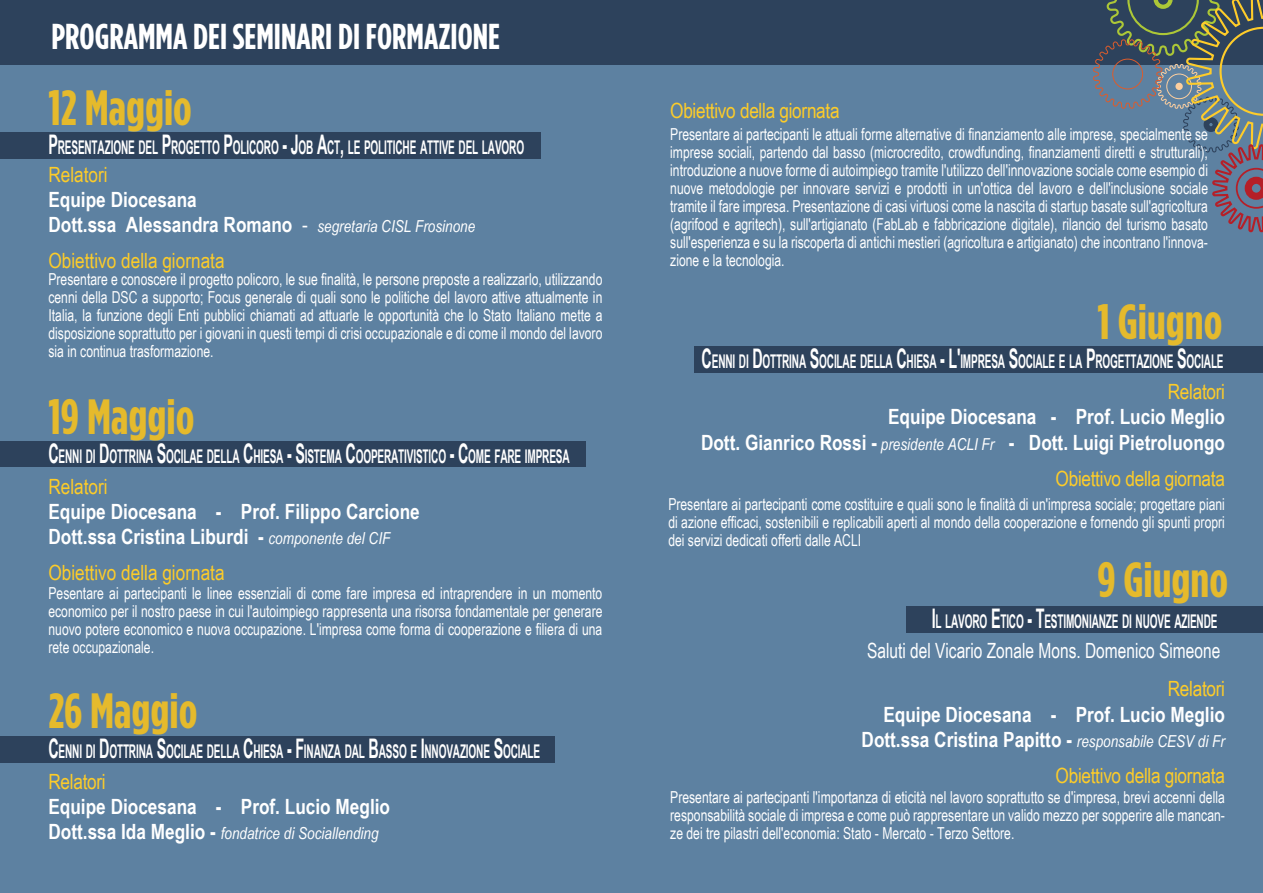
<style>
.page{position:relative;width:1263px;height:893px;background:#5d81a1}
.page>*{position:absolute;margin:0;border:0;box-sizing:border-box;transform-origin:0 0}
.t1{font:700 49.5px "Gotham Condensed";color:#e5ba2c}
.t2{font:700 36px "Gotham Condensed";color:#fff}
.t3{font:700 21px/25.2px "Arial Narrow";color:#fff}
.t4{font:21px "Arial Narrow";letter-spacing:-.015em;color:#fdcc29}
.t5{font:21px "Arial Narrow";color:#fff;scale:.9 1}
.t6{font:700 18.9px "Arial Narrow";letter-spacing:-.015em;color:#fff;scale:.65 1}
.t7{font:16.5px/18px "Arial Narrow";color:#fff;text-align:justify;scale:.9 1}
.t8{font:italic 16.5px "Arial Narrow";color:#fff}
.s1{font-weight:400}
.s2{font-weight:400;font-style:italic;font-size:16.5px}
.s3{font-size:27px}
.s4{font-weight:700;font-style:normal;font-size:21px}
</style>
<div class="page">
<div style="left:0;top:0;width:1263px;height:65px;background:#2d425c"></div>
<svg style="left:1093px;top:0;width:170px;height:233px"></svg>
<div style="left:0;top:132px;width:540px;height:26px;background:#2d425c"></div>
<div style="left:0;top:441px;width:585px;height:26px;background:#2d425c"></div>
<div style="left:0;top:736px;width:554px;height:26px;background:#2d425c"></div>
<div style="left:694px;top:346px;width:569px;height:26px;background:#2d425c"></div>
<div style="left:906px;top:606px;width:357px;height:26px;background:#2d425c"></div>
<h2 class="t2" style="left:51px;top:15px;width:450px">PROGRAMMA DEI SEMINARI DI FORMAZIONE</h2>
<h1 class="t1" style="left:48px;top:79px;width:145px">12 Maggio</h1>
<p class="t4" style="left:48px;top:159px;width:61px">Relatori</p>
<p class="t3" style="left:48px;top:186px;width:428px">Equipe Diocesana<br>Dott.ssa Alessandra Romano <span class="s1">-</span> <span class="s2">segretaria CISL Frosinone</span></p>
<p class="t4" style="left:48px;top:245px;width:178px">Obiettivo della giornata</p>
<p class="t6" style="left:48px;top:133px;width:733px"><span class="s3">P</span>RESENTAZIONE DEL <span class="s3">P</span>ROGETTO <span class="s3">P</span>OLICORO <span class="s3">- J</span>OB <span class="s3">A</span>CT<span class="s3">,</span> LE POLITICHE ATTIVE DEL LAVORO</p>
<p class="t7" style="left:48px;top:269px;width:617px">Presentare e conoscere il progetto policoro, le sue finalità, le persone preposte a realizzarlo, utilizzando cenni della DSC a supporto; Focus generale di quali sono le politiche del lavoro attive attualmente in Italia, la funzione degli Enti pubblici chiamati ad attuarle le opportunità che lo Stato Italiano mette a disposizione soprattutto per i giovani in questi tempi di crisi occupazionale e di come il mondo del lavoro sia in continua trasformazione.</p>
<h1 class="t1" style="left:48px;top:388px;width:147px">19 Maggio</h1>
<p class="t6" style="left:48px;top:442px;width:803px"><span class="s3">C</span>ENNI DI <span class="s3">D</span>OTTRINA <span class="s3">S</span>OCILAE DELLA <span class="s3">C</span>HIESA <span class="s3">- S</span>ISTEMA <span class="s3">C</span>OOPERATIVISTICO <span class="s3">- C</span>OME FARE IMPRESA</p>
<p class="t4" style="left:48px;top:471px;width:61px">Relatori</p>
<p class="t3" style="left:48px;top:498px;width:373px">Equipe Diocesana - Prof. Filippo Carcione<br>Dott.ssa Cristina Liburdi - <span class="s2">componente del CIF</span></p>
<p class="t4" style="left:48px;top:557px;width:178px">Obiettivo della giornata</p>
<p class="t7" style="left:48px;top:584px;width:617px">Pesentare ai partecipanti le linee essenziali di come fare impresa ed intraprendere in un momento economico per il nostro paese in cui l'autoimpiego rappresenta una risorsa fondamentale per generare nuovo potere economico e nuova occupazione. L'impresa come forma di cooperazione e filiera di una rete occupazionale.</p>
<h1 class="t1" style="left:48px;top:682px;width:151px">26 Maggio</h1>
<p class="t6" style="left:48px;top:737px;width:758px"><span class="s3">C</span>ENNI DI <span class="s3">D</span>OTTRINA <span class="s3">S</span>OCILAE DELLA <span class="s3">C</span>HIESA <span class="s3">- F</span>INANZA DAL <span class="s3">B</span>ASSO E <span class="s3">I</span>NNOVAZIONE <span class="s3">S</span>OCIALE</p>
<p class="t4" style="left:48px;top:766px;width:59px">Relatori</p>
<p class="t3" style="left:48px;top:793px;width:343px">Equipe Diocesana - Prof. Lucio Meglio</p>
<p class="t8" style="left:48px;top:822px;width:332px"><span class="s4">Dott.ssa Ida Meglio -</span> fondatrice di Sociallending</p>
<p class="t4" style="left:670px;top:95px;width:171px">Obiettivo della giornata</p>
<p class="t7" style="left:670px;top:124px;width:599px">Presentare ai partecipanti le attuali forme alternative di finanziamento alle imprese, specialmente se imprese sociali, partendo dal basso (microcredito, crowdfunding, finanziamenti diretti e strutturali); introduzione a nuove forme di autoimpiego tramite l'utilizzo dell'innovazione sociale come esempio di nuove metodologie per innovare servizi e prodotti in un'ottica del lavoro e dell'inclusione sociale tramite il fare impresa. Presentazione di casi virtuosi come la nascita di startup basate sull'agricoltura (agrifood e agritech), sull'artigianato (FabLab e fabbricazione digitale), rilancio del turismo basato sull'esperienza e su la riscoperta di antichi mestieri (agricoltura e artigianato) che incontrano l'innova&shy;zione e la tecnologia.</p>
<h1 class="t1" style="left:1097px;top:292px;width:126px">1 Giugno</h1>
<p class="t6" style="left:702px;top:347px;width:805px"><span class="s3">C</span>ENNI DI <span class="s3">D</span>OTTRINA <span class="s3">S</span>OCILAE DELLA <span class="s3">C</span>HIESA <span class="s3">- L'</span>IMPRESA <span class="s3">S</span>OCIALE E LA <span class="s3">P</span>ROGETTAZIONE <span class="s3">S</span>OCIALE</p>
<p class="t4" style="left:1168px;top:376px;width:59px">Relatori</p>
<p class="t3" style="left:701px;top:403px;width:525px;text-align:right">Equipe Diocesana - Prof. Lucio Meglio<br>Dott. Gianrico Rossi - <span class="s2">presidente ACLI Fr</span> - Dott. Luigi Pietroluongo</p>
<p class="t4" style="left:1055px;top:463px;width:171px">Obiettivo della giornata</p>
<p class="t7" style="left:668px;top:495px;width:620px">Presentare ai partecipanti come costituire e quali sono le finalità di un'impresa sociale; progettare piani di azione efficaci, sostenibili e replicabili aperti al mondo della cooperazione e fornendo gli spunti propri dei servizi dedicati offerti dalle ACLI</p>
<h1 class="t1" style="left:1097px;top:551px;width:132px">9 Giugno</h1>
<p class="t6" style="left:932px;top:607px;width:441px"><span class="s3">I</span>L LAVORO <span class="s3">E</span>TICO <span class="s3">- T</span>ESTIMONIANZE DI NUOVE AZIENDE</p>
<p class="t5" style="left:867px;top:635px;width:394px">Saluti del Vicario Zonale Mons. Domenico Simeone</p>
<p class="t4" style="left:1168px;top:673px;width:59px">Relatori</p>
<p class="t3" style="left:861px;top:700px;width:365px;text-align:right">Equipe Diocesana - Prof. Lucio Meglio<br>Dott.ssa Cristina Papitto - <span class="s2">responsabile CESV di Fr</span></p>
<p class="t4" style="left:1055px;top:760px;width:171px">Obiettivo della giornata</p>
<p class="t7" style="left:670px;top:787px;width:618px">Presentare ai partecipanti l'importanza di eticità nel lavoro soprattutto se d'impresa, brevi accenni della responsabilità sociale di impresa e come può rappresentare un valido mezzo per sopperire alle mancan&shy;ze dei tre pilastri dell'economia: Stato - Mercato - Terzo Settore.</p>
</div>
